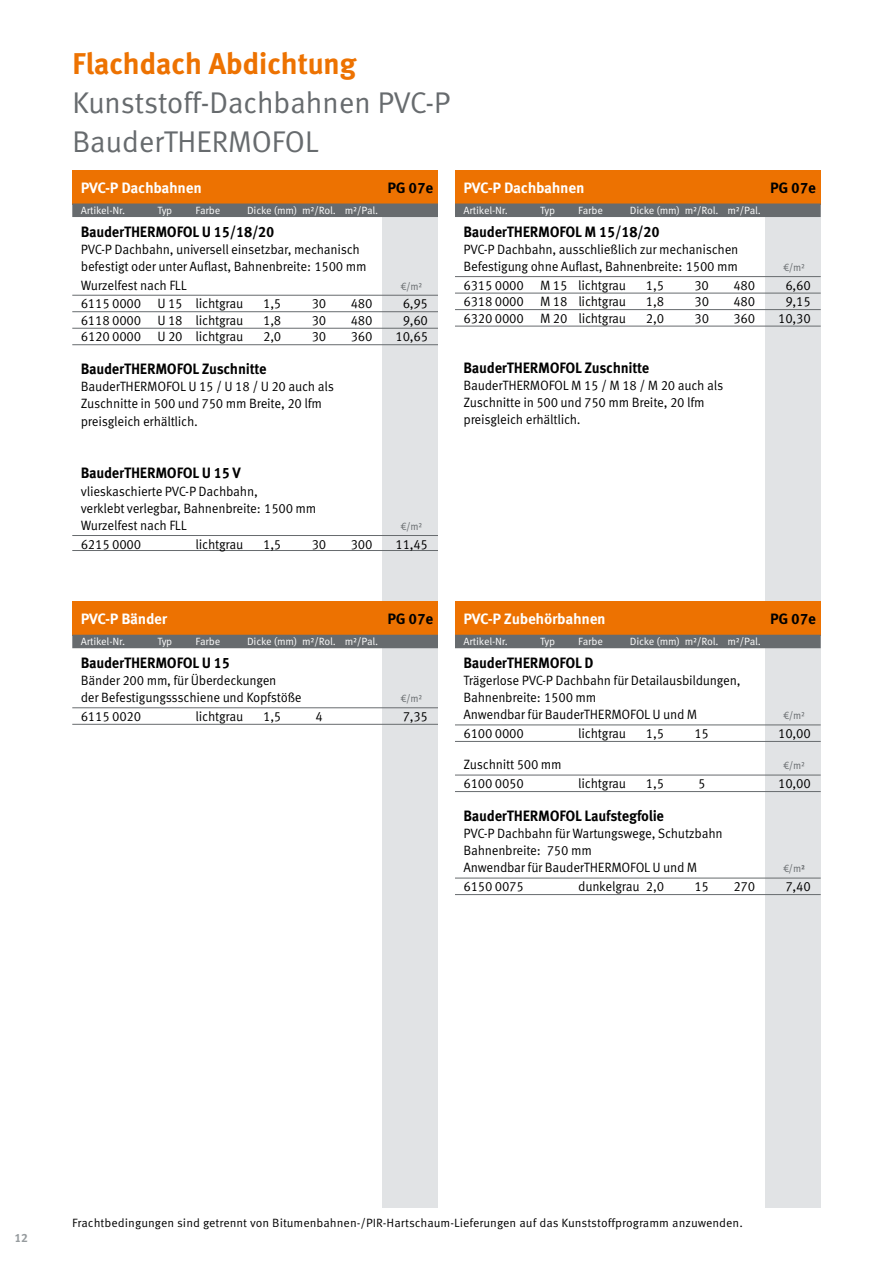
<style>
.page{position:relative;width:893px;height:1263px;background:#fff}
.page>*{position:absolute;margin:0;border:0;box-sizing:border-box;transform-origin:0 0}
.t1{font:30px/39px "Meta Correspondence Pro";letter-spacing:-.02em;color:#676b6e}
.t2{font:700 30px "Meta Correspondence Pro";letter-spacing:-.02em;color:#ed7201}
.t3{font:700 15px "Meta Correspondence Pro";letter-spacing:-.02em;color:#000;scale:.95 1}
.t4{font:700 15px "Meta Correspondence Pro";letter-spacing:-.02em;color:#fff}
.t5{font:700 15px "Meta Correspondence Pro";letter-spacing:-.02em;color:#000}
.t6{font:13.5px/17.1px "Meta Correspondence Pro";letter-spacing:-.02em;color:#000;scale:.95 1}
.t7{font:12px "Meta Correspondence Pro";color:#000}
.t8{font:700 12px "Meta Correspondence Pro";color:#969b9e}
.t9{font:10.5px "Meta Correspondence Pro";letter-spacing:-.02em;color:#fff}
.t10{font:10.5px "Meta Correspondence Pro";letter-spacing:-.02em;color:#676b6e;scale:.95 1}
.s1{font-weight:700}
</style>
<div class="page">
<div style="left:383px;top:170px;width:55px;height:1038px;background:#e1e3e5"></div>
<div style="left:765px;top:170px;width:56px;height:1038px;background:#e1e3e5"></div>
<hr style="left:72px;top:295px;width:366px;height:1px;background:#676b6e">
<hr style="left:72px;top:311px;width:366px;height:1px;background:#676b6e">
<hr style="left:72px;top:328px;width:366px;height:1px;background:#676b6e">
<hr style="left:72px;top:344px;width:366px;height:1px;background:#676b6e">
<hr style="left:72px;top:535px;width:366px;height:1px;background:#676b6e">
<hr style="left:72px;top:550px;width:366px;height:1px;background:#676b6e">
<div style="left:72px;top:170px;width:366px;height:34px;background:#ed7201"></div>
<div style="left:72px;top:204px;width:366px;height:13px;background:#676b6e"></div>
<hr style="left:455px;top:725px;width:366px;height:1px;background:#676b6e">
<hr style="left:455px;top:741px;width:366px;height:1px;background:#676b6e">
<hr style="left:455px;top:775px;width:366px;height:1px;background:#676b6e">
<hr style="left:455px;top:791px;width:366px;height:1px;background:#676b6e">
<hr style="left:455px;top:878px;width:366px;height:1px;background:#676b6e">
<hr style="left:455px;top:894px;width:366px;height:1px;background:#676b6e">
<div style="left:455px;top:601px;width:366px;height:34px;background:#ed7201"></div>
<div style="left:455px;top:635px;width:366px;height:13px;background:#676b6e"></div>
<hr style="left:72px;top:707px;width:366px;height:1px;background:#676b6e">
<hr style="left:72px;top:724px;width:366px;height:1px;background:#676b6e">
<div style="left:72px;top:601px;width:366px;height:34px;background:#ed7201"></div>
<div style="left:72px;top:635px;width:366px;height:13px;background:#676b6e"></div>
<hr style="left:455px;top:276px;width:366px;height:1px;background:#676b6e">
<hr style="left:455px;top:293px;width:366px;height:1px;background:#676b6e">
<hr style="left:455px;top:309px;width:366px;height:1px;background:#676b6e">
<hr style="left:455px;top:326px;width:366px;height:1px;background:#676b6e">
<div style="left:455px;top:170px;width:366px;height:34px;background:#ed7201"></div>
<div style="left:455px;top:204px;width:366px;height:13px;background:#676b6e"></div>
<h1 class="t2" style="left:72px;top:40px;width:286px">Flachdach Abdichtung</h1>
<h1 class="t1" style="left:72px;top:81px;width:380px">Kunststoff-Dachbahnen PVC-P<br>BauderTHERMOFOL</h1>
<p class="t4" style="left:81px;top:176px;width:122px">PVC-P Dachbahnen</p>
<p class="t5" style="left:387px;top:176px;width:47px">PG 07e</p>
<p class="t9" style="left:81px;top:202px;width:46px">Artikel-Nr.</p>
<p class="t9" style="left:157px;top:202px;width:17px">Typ</p>
<p class="t9" style="left:196px;top:202px;width:26px">Farbe</p>
<p class="t9" style="left:247px;top:202px;width:133px">Dicke (mm) m²/Rol. m²/Pal.</p>
<p class="t3" style="left:81px;top:220px;width:205px">BauderTHERMOFOL U 15/18/20</p>
<p class="t6" style="left:81px;top:240px;width:302px">PVC-P Dachbahn, universell einsetzbar, mechanisch befestigt oder unter Auflast, Bahnenbreite: 1500 mm</p>
<p class="t6" style="left:81px;top:275px;width:113px">Wurzelfest nach FLL</p>
<p class="t10" style="left:400px;top:278px;width:24px">€/m²</p>
<p class="t6" style="left:81px;top:294px;width:173px">6115 0000 U 15 lichtgrau</p>
<p class="t6" style="left:263px;top:294px;width:21px">1,5</p>
<p class="t6" style="left:312px;top:294px;width:17px">30</p>
<p class="t6" style="left:351px;top:294px;width:24px">480</p>
<p class="t6" style="left:403px;top:294px;width:28px">6,95</p>
<p class="t6" style="left:81px;top:311px;width:173px">6118 0000 U 18 lichtgrau</p>
<p class="t6" style="left:263px;top:311px;width:21px">1,8</p>
<p class="t6" style="left:312px;top:311px;width:17px">30</p>
<p class="t6" style="left:351px;top:311px;width:24px">480</p>
<p class="t6" style="left:403px;top:311px;width:28px">9,60</p>
<p class="t6" style="left:81px;top:327px;width:173px">6120 0000 U 20 lichtgrau</p>
<p class="t6" style="left:263px;top:327px;width:21px">2,0</p>
<p class="t6" style="left:312px;top:327px;width:17px">30</p>
<p class="t6" style="left:351px;top:327px;width:24px">360</p>
<p class="t6" style="left:396px;top:327px;width:36px">10,65</p>
<p class="t3" style="left:81px;top:357px;width:197px">BauderTHERMOFOL Zuschnitte</p>
<p class="t6" style="left:81px;top:377px;width:268px">BauderTHERMOFOL U 15 / U 18 / U 20 auch als<br>Zuschnitte in 500 und 750 mm Breite, 20 lfm preisgleich erhältlich.</p>
<p class="t3" style="left:81px;top:461px;width:170px">BauderTHERMOFOL U 15 V</p>
<p class="t6" style="left:81px;top:481px;width:249px">vlieskaschierte PVC-P Dachbahn,<br>verklebt verlegbar, Bahnenbreite: 1500 mm<br>Wurzelfest nach FLL</p>
<p class="t10" style="left:400px;top:518px;width:24px">€/m²</p>
<p class="t6" style="left:81px;top:534px;width:65px">6215 0000</p>
<p class="t6" style="left:196px;top:534px;width:52px">lichtgrau</p>
<p class="t6" style="left:263px;top:534px;width:21px">1,5</p>
<p class="t6" style="left:312px;top:534px;width:17px">30</p>
<p class="t6" style="left:351px;top:534px;width:24px">300</p>
<p class="t6" style="left:395px;top:534px;width:36px">11,45</p>
<p class="t4" style="left:463px;top:176px;width:122px">PVC-P Dachbahnen</p>
<p class="t5" style="left:770px;top:176px;width:47px">PG 07e</p>
<p class="t9" style="left:463px;top:202px;width:46px">Artikel-Nr.</p>
<p class="t9" style="left:540px;top:202px;width:17px">Typ</p>
<p class="t9" style="left:578px;top:202px;width:26px">Farbe</p>
<p class="t9" style="left:630px;top:202px;width:133px">Dicke (mm) m²/Rol. m²/Pal.</p>
<p class="t3" style="left:463px;top:220px;width:208px">BauderTHERMOFOL M 15/18/20</p>
<p class="t6" style="left:463px;top:240px;width:291px">PVC-P Dachbahn, ausschließlich zur mechanischen<br>Befestigung ohne Auflast, Bahnenbreite: 1500 mm</p>
<p class="t10" style="left:783px;top:259px;width:24px">€/m²</p>
<p class="t6" style="left:463px;top:275px;width:173px">6315 0000 M 15 lichtgrau</p>
<p class="t6" style="left:646px;top:275px;width:21px">1,5</p>
<p class="t6" style="left:694px;top:275px;width:17px">30</p>
<p class="t6" style="left:733px;top:275px;width:24px">480</p>
<p class="t6" style="left:785px;top:275px;width:28px">6,60</p>
<p class="t6" style="left:463px;top:292px;width:173px">6318 0000 M 18 lichtgrau</p>
<p class="t6" style="left:646px;top:292px;width:21px">1,8</p>
<p class="t6" style="left:694px;top:292px;width:17px">30</p>
<p class="t6" style="left:733px;top:292px;width:24px">480</p>
<p class="t6" style="left:785px;top:292px;width:28px">9,15</p>
<p class="t6" style="left:463px;top:308px;width:173px">6320 0000 M 20 lichtgrau</p>
<p class="t6" style="left:646px;top:308px;width:21px">2,0</p>
<p class="t6" style="left:694px;top:308px;width:17px">30</p>
<p class="t6" style="left:733px;top:308px;width:24px">360</p>
<p class="t6" style="left:778px;top:308px;width:36px">10,30</p>
<p class="t3" style="left:463px;top:356px;width:197px">BauderTHERMOFOL Zuschnitte</p>
<p class="t6" style="left:463px;top:376px;width:275px">BauderTHERMOFOL M 15 / M 18 / M 20 auch als<br>Zuschnitte in 500 und 750 mm Breite, 20 lfm preisgleich erhältlich.</p>
<p class="t4" style="left:81px;top:607px;width:88px">PVC-P Bänder</p>
<p class="t5" style="left:387px;top:607px;width:47px">PG 07e</p>
<p class="t9" style="left:81px;top:633px;width:46px">Artikel-Nr.</p>
<p class="t9" style="left:157px;top:633px;width:17px">Typ</p>
<p class="t9" style="left:196px;top:633px;width:26px">Farbe</p>
<p class="t9" style="left:247px;top:633px;width:133px">Dicke (mm) m²/Rol. m²/Pal.</p>
<p class="t4" style="left:463px;top:607px;width:144px">PVC-P Zubehörbahnen</p>
<p class="t5" style="left:770px;top:607px;width:47px">PG 07e</p>
<p class="t9" style="left:463px;top:633px;width:46px">Artikel-Nr.</p>
<p class="t9" style="left:540px;top:633px;width:17px">Typ</p>
<p class="t9" style="left:578px;top:633px;width:26px">Farbe</p>
<p class="t9" style="left:630px;top:633px;width:133px">Dicke (mm) m²/Rol. m²/Pal.</p>
<p class="t3" style="left:81px;top:651px;width:159px">BauderTHERMOFOL U 15</p>
<p class="t6" style="left:81px;top:671px;width:234px">Bänder 200 mm, für Überdeckungen<br>der Befestigungssschiene und Kopfstöße</p>
<p class="t10" style="left:400px;top:690px;width:24px">€/m²</p>
<p class="t6" style="left:81px;top:707px;width:65px">6115 0020</p>
<p class="t6" style="left:196px;top:707px;width:52px">lichtgrau</p>
<p class="t6" style="left:263px;top:707px;width:21px">1,5</p>
<p class="t6" style="left:315px;top:707px;width:9px">4</p>
<p class="t6" style="left:403px;top:707px;width:28px">7,35</p>
<p class="t3" style="left:463px;top:651px;width:139px">BauderTHERMOFOL D</p>
<p class="t6" style="left:463px;top:671px;width:293px">Trägerlose PVC-P Dachbahn für Detailausbildungen,<br>Bahnenbreite: 1500 mm<br>Anwendbar für BauderTHERMOFOL U und M</p>
<p class="t10" style="left:783px;top:708px;width:24px">€/m²</p>
<p class="t6" style="left:463px;top:724px;width:65px">6100 0000</p>
<p class="t6" style="left:578px;top:724px;width:52px">lichtgrau</p>
<p class="t6" style="left:646px;top:724px;width:21px">1,5</p>
<p class="t6" style="left:694px;top:724px;width:17px">15</p>
<p class="t6" style="left:778px;top:724px;width:36px">10,00</p>
<p class="t6" style="left:463px;top:755px;width:105px">Zuschnitt 500 mm</p>
<p class="t10" style="left:783px;top:758px;width:24px">€/m²</p>
<p class="t6" style="left:463px;top:774px;width:65px">6100 0050</p>
<p class="t6" style="left:578px;top:774px;width:52px">lichtgrau</p>
<p class="t6" style="left:646px;top:774px;width:21px">1,5</p>
<p class="t6" style="left:698px;top:774px;width:9px">5</p>
<p class="t6" style="left:778px;top:774px;width:36px">10,00</p>
<p class="t3" style="left:463px;top:804px;width:213px">BauderTHERMOFOL Laufstegfolie</p>
<p class="t6" style="left:463px;top:824px;width:274px">PVC-P Dachbahn für Wartungswege, Schutzbahn<br>Bahnenbreite: 750 mm<br>Anwendbar für BauderTHERMOFOL U und M</p>
<p class="t10" style="left:783px;top:861px;width:25px">€/m<span class="s1">²</span></p>
<p class="t6" style="left:463px;top:877px;width:65px">6150 0075</p>
<p class="t6" style="left:578px;top:877px;width:92px">dunkelgrau 2,0</p>
<p class="t6" style="left:694px;top:877px;width:17px">15</p>
<p class="t6" style="left:733px;top:877px;width:24px">270</p>
<p class="t6" style="left:785px;top:877px;width:28px">7,40</p>
<p class="t8" style="left:14px;top:1228px;width:15px">12</p>
<p class="t7" style="left:72px;top:1214px;width:672px">Frachtbedingungen sind getrennt von Bitumenbahnen-/PIR-Hartschaum-Lieferungen auf das Kunststoffprogramm anzuwenden.</p>
</div>
